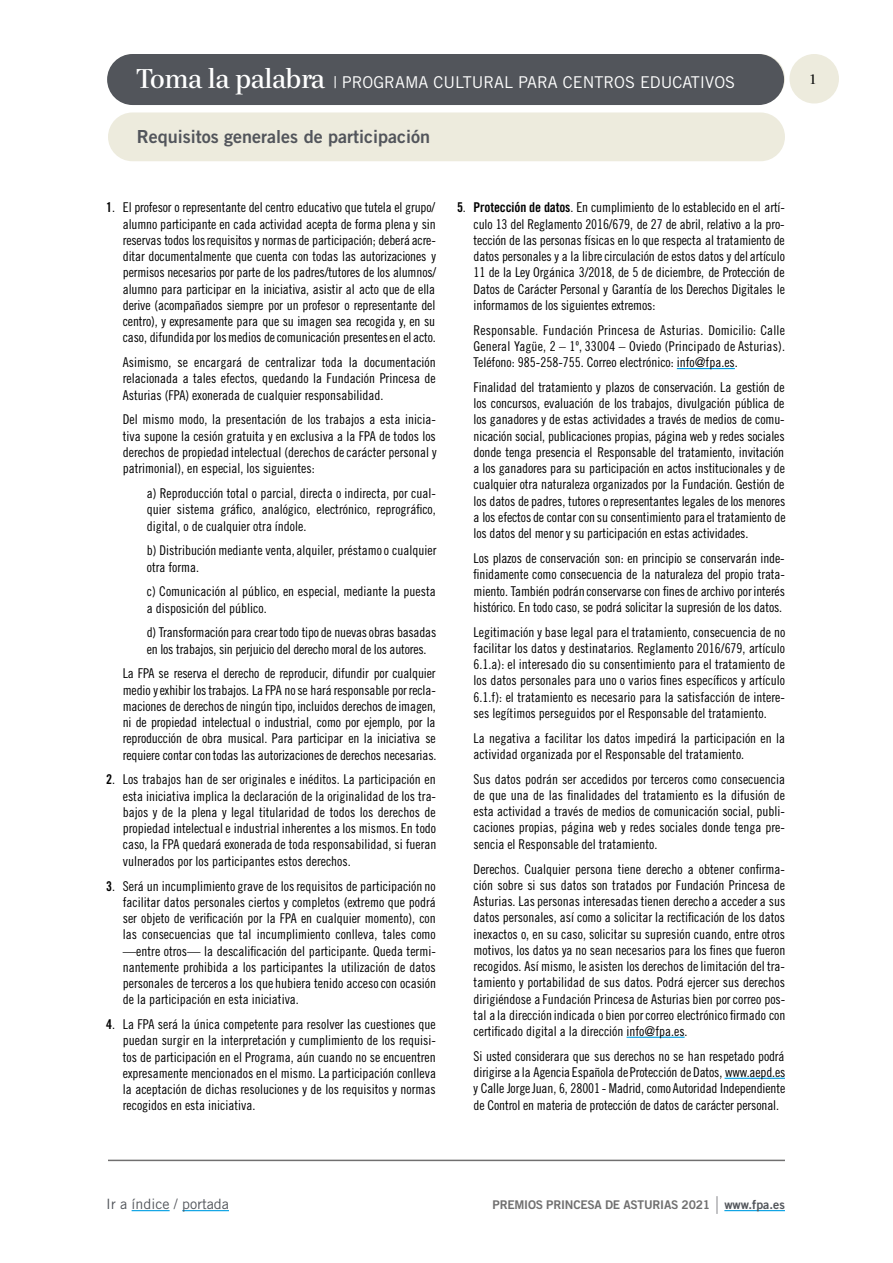
<style>
.page{position:relative;width:893px;height:1263px;background:#fff}
.page>*{position:absolute;margin:0;border:0;box-sizing:border-box;transform-origin:0 0}
.t1{font:18px "Trade Gothic LT Std Bd 2";color:#52555b}
.t2{font:16.2px "Trade Gothic LT Std";color:#fff}
.t3{font:14.25px "Trade Gothic LT Std";color:#52555b}
.t4{font:13.5px/16.2px "Trade Gothic LT Std Cn 18";color:#000;text-align:justify}
.t5{font:13.5px "Paperback 48";color:#000}
.t6{font:12px "Trade Gothic LT Std Bd 2";letter-spacing:-.02em;color:#706f6f}
.s1{font-family:"Paperback 48";font-size:27px}
.s2{font-family:"Trade Gothic LT Std Bd Cn 20"}
.s3{font-size:12.45px;color:#52555b}
</style>
<div class="page">
<div style="left:789px;top:54px;width:50px;height:50px;background:#edebdd;border-radius:50%"></div>
<hr style="left:108px;top:1160px;width:677px;height:1px;background:#706f6f">
<hr style="left:132px;top:1210px;width:38px;height:1px;background:#009fe3">
<hr style="left:182px;top:1210px;width:47px;height:1px;background:#009fe3">
<div style="left:108px;top:112px;width:677px;height:49px;background:#edebdd;border-radius:24px"></div>
<hr style="left:677px;top:368px;width:58px;height:1px;background:#009fe3">
<hr style="left:627px;top:1037px;width:58px;height:1px;background:#009fe3">
<hr style="left:725px;top:1078px;width:60px;height:1px;background:#009fe3">
<div style="left:107px;top:54px;width:677px;height:51px;background:#52555b;border-radius:26px"></div>
<svg style="left:717px;top:1196px;width:1px;height:17px"></svg>
<hr style="left:724px;top:1210px;width:61px;height:1px;background:#009fe3">
<p class="t2" style="left:137px;top:76px;width:600px"><span class="s1">Toma la palabra</span> | PROGRAMA CULTURAL PARA CENTROS EDUCATIVOS</p>
<h1 class="t1" style="left:137px;top:130px;width:295px">Requisitos generales de participación</h1>
<p class="t4" style="left:123px;top:201px;width:315px;text-indent:-16px"><span class="s2">1</span>. El profesor o representante del centro educativo que tutela el grupo/ alumno participante en cada actividad acepta de forma plena y sin reservas todos losrequisitos y normas de participación; deberá acre&shy;ditar documentalmente que cuenta con todas las autorizaciones y permisos necesarios por parte de los padres/tutores de los alumnos/ alumno para participar en la iniciativa, asistir al acto que de ella derive (acompañados siempre por un profesor o representante del centro), y expresamente para que su imagen sea recogida y, en su caso, difundida por losmedios decomunicación presentesen el acto.</p>
<p class="t4" style="left:123px;top:356px;width:315px">Asimismo, se encargará de centralizar toda la documentación relacionada a tales efectos, quedando la Fundación Princesa de Asturias (FPA) exonerada de cualquier responsabilidad.</p>
<p class="t4" style="left:123px;top:413px;width:315px">Del mismo modo, la presentación de los trabajos a esta inicia&shy;tiva supone la cesión gratuita y en exclusiva a la FPA de todos los derechos de propiedad intelectual (derechos decarácter personal y patrimonial), en especial, los siguientes:</p>
<p class="t4" style="left:147px;top:487px;width:291px">a) Reproducción total o parcial, directa o indirecta, por cual&shy;quier sistema gráfico, analógico, electrónico, reprográfico, digital, o de cualquier otra índole.</p>
<p class="t4" style="left:147px;top:544px;width:291px">b) Distribuciónmediante venta, alquiler, préstamoo cualquier otra forma.</p>
<p class="t4" style="left:147px;top:585px;width:291px">c) Comunicación al público, en especial, mediante la puesta a disposición del público.</p>
<p class="t4" style="left:147px;top:626px;width:291px">d) Transformación para creartodo tipo de nuevasobras basadas en los trabajos, sin perjuicio del derecho moral de los autores.</p>
<p class="t4" style="left:123px;top:667px;width:315px">La FPA se reserva el derecho de reproducir, difundir por cualquier medio yexhibir lostrabajos. La FPA nose hará responsable por recla&shy;maciones de derechos de ningún tipo, incluidos derechos deimagen, ni de propiedad intelectual o industrial, como por ejemplo, por la reproducción de obra musical. Para participar en la iniciativa se requiere contar con todas las autorizaciones de derechos necesarias.</p>
<p class="t4" style="left:123px;top:773px;width:315px;text-indent:-16px"><span class="s2">2</span>. Los trabajos han de ser originales e inéditos. La participación en esta iniciativa implica la declaración de la originalidad de los tra&shy;bajos y de la plena y legal titularidad de todos los derechos de propiedad intelectual e industrial inherentes a los mismos. En todo caso, la FPA quedará exonerada de toda responsabilidad, si fueran vulnerados por los participantes estos derechos.</p>
<p class="t4" style="left:123px;top:879px;width:315px;text-indent:-16px"><span class="s2">3</span>. Será un incumplimiento grave de los requisitos de participación no facilitar datos personales ciertos y completos (extremo que podrá ser objeto de verificación por la FPA en cualquier momento), con las consecuencias que tal incumplimiento conlleva, tales como —entre otros— la descalificación del participante. Queda termi&shy;nantemente prohibida a los participantes la utilización de datos personales de terceros a los que hubiera tenido accesocon ocasión de la participación en esta iniciativa.</p>
<p class="t4" style="left:123px;top:1018px;width:315px;text-indent:-16px"><span class="s2">4</span>. La FPA será la única competente para resolver las cuestiones que puedan surgir en la interpretación y cumplimiento de los requisi&shy;tos de participación en el Programa, aún cuando no se encuentren expresamente mencionados en el mismo. La participación conlleva la aceptación de dichas resoluciones y de los requisitos y normas recogidos en esta iniciativa.</p>
<p class="t4" style="left:474px;top:201px;width:313px;text-indent:-16px"><span class="s2">5</span>. <span class="s2">Protección de datos</span>. En cumplimiento de lo establecido en el artí&shy;culo 13 del Reglamento 2016/679, de 27 de abril, relativo a la pro&shy;tección de las personas físicas en lo que respecta al tratamiento de datos personales y a la librecirculación de estos datos y del artículo 11 de la Ley Orgánica 3/2018, de 5 de diciembre, de Protección de Datos de Carácter Personal y Garantía de los Derechos Digitales le informamos de los siguientes extremos:</p>
<p class="t4" style="left:474px;top:323px;width:313px">Responsable. Fundación Princesa de Asturias. Domicilio: Calle General Yagüe, 2 – 1º, 33004 – Oviedo (Principado de Asturias).<br>Teléfono: 985-258-755. Correo electrónico: info@fpa.es.</p>
<p class="t4" style="left:474px;top:381px;width:313px">Finalidad del tratamiento y plazos de conservación. La gestión de los concursos, evaluación de los trabajos, divulgación pública de los ganadores y de estas actividades a través de medios de comu&shy;nicación social, publicaciones propias, página web y redes sociales donde tenga presencia el Responsable del tratamiento, invitación a los ganadores para su participación en actos institucionales y de cualquier otra naturaleza organizados por la Fundación. Gestión de los datos de padres, tutores orepresentantes legales delos menores a los efectos de contar con su consentimiento para el tratamiento de los datos del menor y su participación en estas actividades.</p>
<p class="t4" style="left:474px;top:552px;width:313px">Los plazos de conservación son: en principio se conservarán inde&shy;finidamente como consecuencia de la naturaleza del propio trata&shy;miento. También podrán conservarse con fines de archivo porinterés histórico. En todo caso, se podrá solicitar la supresión de los datos.</p>
<p class="t4" style="left:474px;top:625px;width:313px">Legitimación y base legal para el tratamiento, consecuencia de no facilitar los datos y destinatarios. Reglamento 2016/679, artículo 6.1.a): el interesado dio su consentimiento para el tratamiento de los datos personales para uno o varios fines específicos y artículo 6.1.f): el tratamiento es necesario para la satisfacción de intere&shy;ses legítimos perseguidos por el Responsable del tratamiento.</p>
<p class="t4" style="left:474px;top:731px;width:313px">La negativa a facilitar los datos impedirá la participación en la actividad organizada por el Responsable del tratamiento.</p>
<p class="t4" style="left:474px;top:773px;width:313px">Sus datos podrán ser accedidos por terceros como consecuencia de que una de las finalidades del tratamiento es la difusión de esta actividad a través de medios de comunicación social, publi&shy;caciones propias, página web y redes sociales donde tenga pre&shy;sencia el Responsable del tratamiento.</p>
<p class="t4" style="left:474px;top:862px;width:313px">Derechos. Cualquier persona tiene derecho a obtener confirma&shy;ción sobre si sus datos son tratados por Fundación Princesa de Asturias. Las personas interesadas tienen derecho a acceder a sus datos personales, así como a solicitar la rectificación de los datos inexactos o, en su caso, solicitar su supresión cuando, entre otros motivos, los datos ya no sean necesarios para los fines que fueron recogidos. Así mismo, le asisten los derechos de limitación del tra&shy;tamiento y portabilidad de sus datos. Podrá ejercer sus derechos dirigiéndose a Fundación Princesa de Asturias bien por correo pos&shy;tal a la dirección indicada o bien porcorreo electrónico firmado con certificado digital a la dirección info@fpa.es.</p>
<p class="t4" style="left:474px;top:1050px;width:313px">Si usted considerara que sus derechos no se han respetado podrá dirigirse a la Agencia Española de Protección de Datos, www.aepd.es y Calle JorgeJuan, 6, 28001 - Madrid, como Autoridad Independiente de Control en materia de protección de datos de carácter personal.</p>
<p class="t5" style="left:811px;top:74px;width:6px">1</p>
<p class="t3" style="left:106px;top:1199px;width:124px">Ir a índice / portada</p>
<p class="t6" style="left:493px;top:1200px;width:294px">PREMIOS PRINCESA DE ASTURIAS 2021 <span class="s3">www.fpa.es</span></p>
</div>
